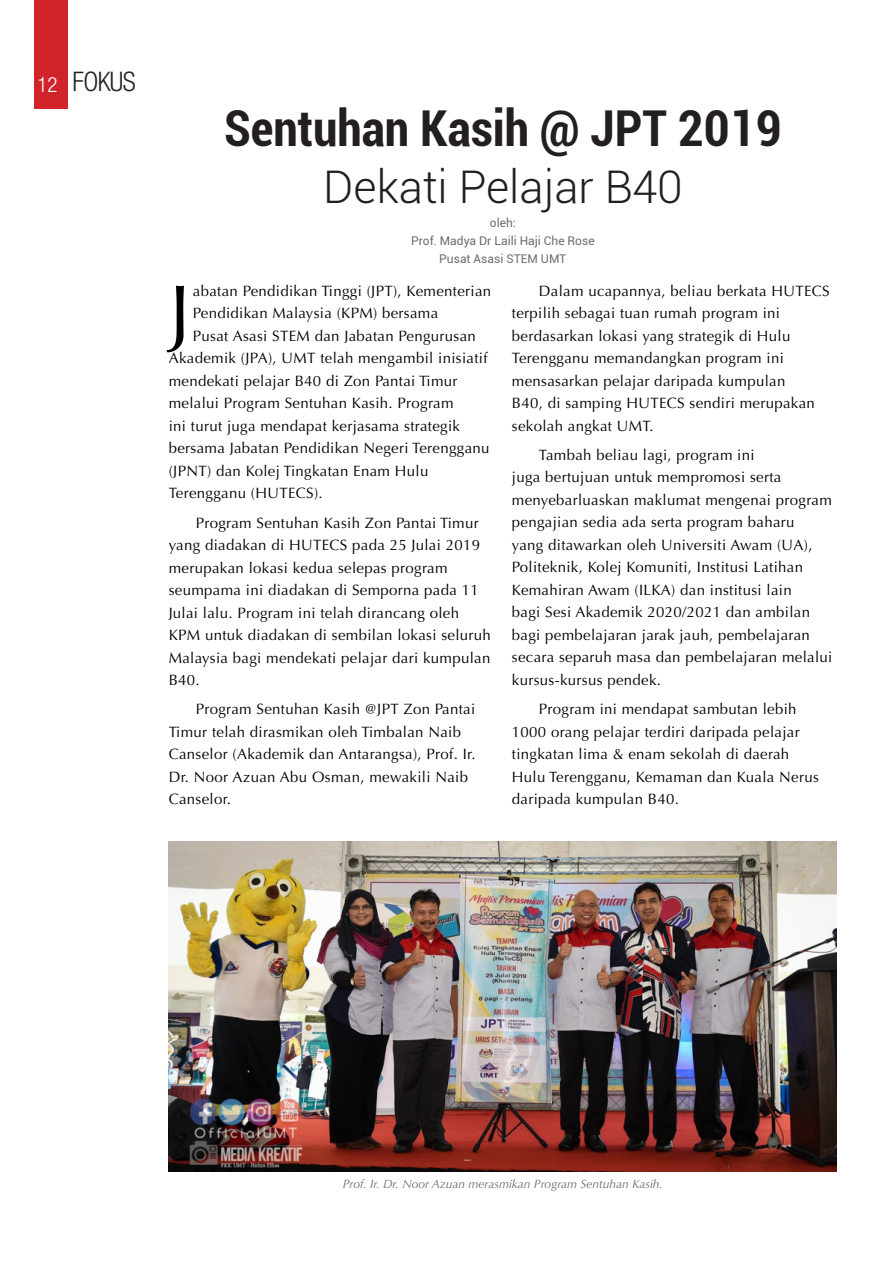
<style>
.page{position:relative;width:891px;height:1269px;background:#fff}
.page>*{position:absolute;margin:0;border:0;box-sizing:border-box;transform-origin:0 0}
.t1{font:80.7px "Optima";color:#000}
.t2{font:700 condensed 49.5px "Roboto";color:#231f20}
.t3{font:300 45px "Roboto";color:#231f20}
.t4{font:300 condensed 27px "Helvetica Neue LT Std";letter-spacing:-.025em;color:#231f20}
.t5{font:15px/22.5px "Optima";letter-spacing:.02em;color:#000}
.Normal_wrd_30{font:italic 12px "Optima";color:#6c6d70}
.Normal_wrd_25{font:12px "Roboto";color:#6c6d70}
.s1{font-size:21px;color:#fff}
</style>
<div class="page">
<div style="left:34px;top:0;width:34px;height:109px;background:#d1232a"></div>
<img style="left:169px;top:841px;width:668px;height:331px">
<p class="t4" style="left:37px;top:66px;width:100px"><span class="s1">12</span> FOKUS</p>
<p class="t2" style="left:224px;top:93px;width:559px">Sentuhan Kasih @ JPT 2019</p>
<p class="t3" style="left:323px;top:156px;width:361px">Dekati Pelajar B40</p>
<p class="Normal_wrd_25" style="left:490px;top:214px;width:27px">oleh:</p>
<p class="Normal_wrd_25" style="left:411px;top:232px;width:185px">Prof. Madya Dr Laili Haji Che Rose</p>
<p class="Normal_wrd_25" style="left:439px;top:250px;width:129px">Pusat Asasi STEM UMT</p>
<p class="t1" style="left:169px;top:267px;width:24px">J</p>
<p class="t5" style="left:193px;top:280px;width:300px">abatan Pendidikan Tinggi (JPT), Kementerian</p>
<p class="t5" style="left:193px;top:302px;width:247px">Pendidikan Malaysia (KPM) bersama</p>
<p class="t5" style="left:193px;top:325px;width:284px">Pusat Asasi STEM dan Jabatan Pengurusan</p>
<p class="t5" style="left:169px;top:347px;width:320px">Akademik (JPA), UMT telah mengambil inisiatif</p>
<p class="t5" style="left:169px;top:370px;width:290px">mendekati pelajar B40 di Zon Pantai Timur</p>
<p class="t5" style="left:169px;top:392px;width:286px">melalui Program Sentuhan Kasih. Program</p>
<p class="t5" style="left:169px;top:415px;width:293px">ini turut juga mendapat kerjasama strategik</p>
<p class="t5" style="left:169px;top:437px;width:322px">bersama Jabatan Pendidikan Negeri Terengganu</p>
<p class="t5" style="left:169px;top:460px;width:261px">(JPNT) dan Kolej Tingkatan Enam Hulu</p>
<p class="t5" style="left:169px;top:482px;width:155px">Terengganu (HUTECS).</p>
<p class="t5" style="left:169px;top:512px;width:324px;text-indent:27px">Program Sentuhan Kasih Zon Pantai Timur yang diadakan di HUTECS pada 25 Julai 2019 merupakan lokasi kedua selepas program seumpama ini diadakan di Semporna pada 11<br>Julai lalu. Program ini telah dirancang oleh KPM untuk diadakan di sembilan lokasi seluruh Malaysia bagi mendekati pelajar dari kumpulan B40.</p>
<p class="t5" style="left:169px;top:698px;width:308px;text-indent:27px">Program Sentuhan Kasih @JPT Zon Pantai Timur telah dirasmikan oleh Timbalan Naib Canselor (Akademik dan Antarangsa), Prof. Ir.<br>Dr. Noor Azuan Abu Osman, mewakili Naib Canselor.</p>
<p class="t5" style="left:512px;top:280px;width:319px;text-indent:27px">Dalam ucapannya, beliau berkata HUTECS terpilih sebagai tuan rumah program ini berdasarkan lokasi yang strategik di Hulu Terengganu memandangkan program ini mensasarkan pelajar daripada kumpulan<br>B40, di samping HUTECS sendiri merupakan sekolah angkat UMT.</p>
<p class="t5" style="left:512px;top:444px;width:322px;text-indent:27px">Tambah beliau lagi, program ini<br>juga bertujuan untuk mempromosi serta menyebarluaskan maklumat mengenai program pengajian sedia ada serta program baharu<br>yang ditawarkan oleh Universiti Awam (UA), Politeknik, Kolej Komuniti, Institusi Latihan Kemahiran Awam (ILKA) dan institusi lain<br>bagi Sesi Akademik 2020/2021 dan ambilan bagi pembelajaran jarak jauh, pembelajaran secara separuh masa dan pembelajaran melalui kursus-kursus pendek.</p>
<p class="t5" style="left:512px;top:698px;width:309px;text-indent:27px">Program ini mendapat sambutan lebih 1000 orang pelajar terdiri daripada pelajar tingkatan lima &amp; enam sekolah di daerah Hulu Terengganu, Kemaman dan Kuala Nerus daripada kumpulan B40.</p>
<p class="Normal_wrd_30" style="left:343px;top:1177px;width:322px">Prof. Ir. Dr. Noor Azuan merasmikan Program Sentuhan Kasih.</p>
</div>
